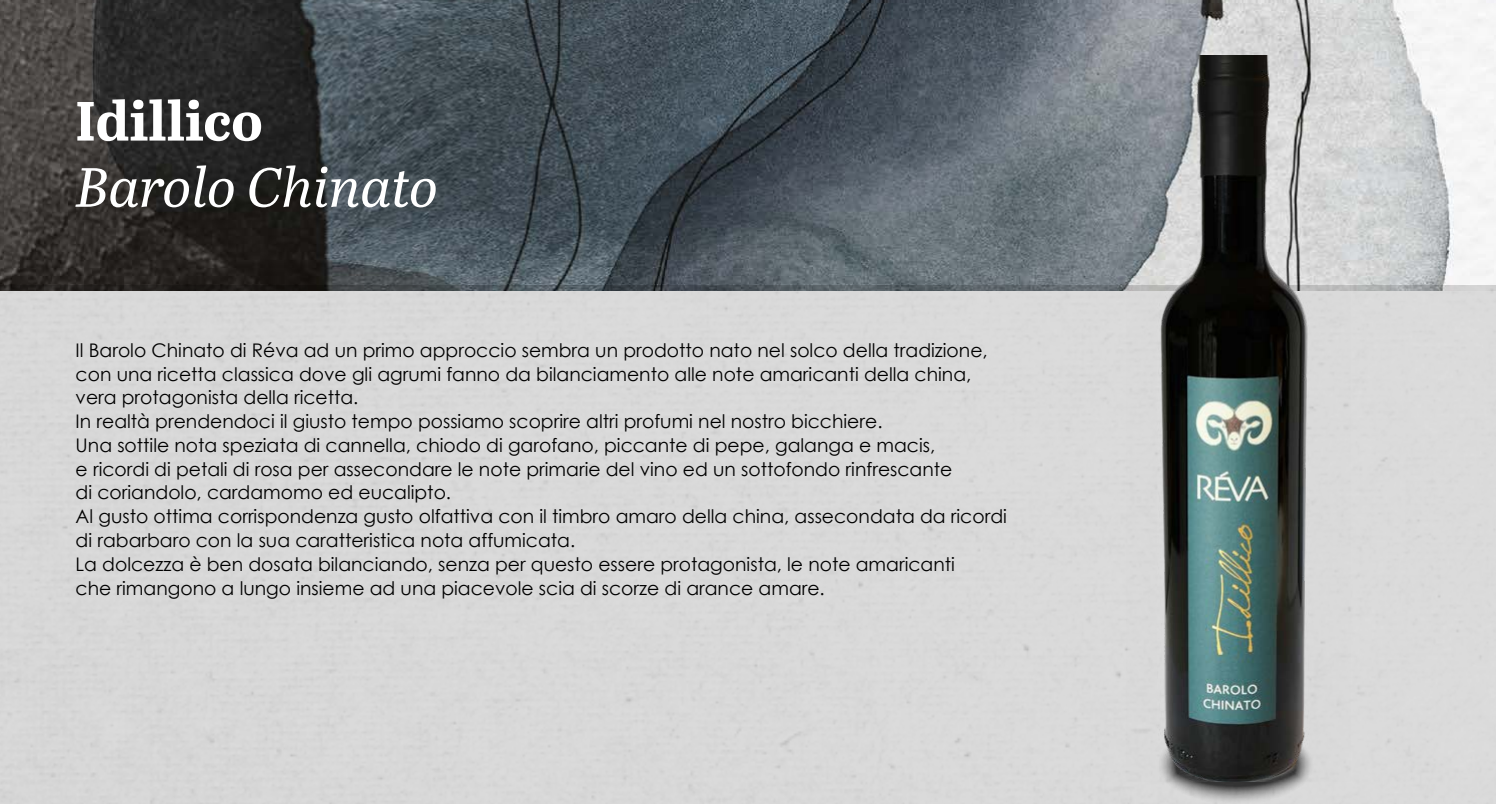
<style>
.page{position:relative;width:1496px;height:804px;background:#fff}
.page>*{position:absolute;margin:0;border:0;box-sizing:border-box;transform-origin:0 0}
.t1{font:italic 55.12px "Abril Text";color:#fff}
.t2{font:700 55.12px "Abril Text";color:#fff}
.t3{font:18.75px/23.8px "Century Gothic";color:#000}
</style>
<div class="page">
<img style="left:0;top:0;width:1496px;height:285px">
<div style="left:0;top:285px;width:1496px;height:518px;background:#d8d8d8"></div>
<svg style="left:1166px;top:781px;width:138px;height:20px"></svg>
<img style="left:1126px;top:56px;width:224px;height:725px">
<h1 class="t2" style="left:76px;top:80px;width:188px">Idillico</h1>
<h1 class="t1" style="left:76px;top:147px;width:364px">Barolo Chinato</h1>
<p class="t3" style="left:76px;top:338px;width:933px">Il Barolo Chinato di Réva ad un primo approccio sembra un prodotto nato nel solco della tradizione, con una ricetta classica dove gli agrumi fanno da bilanciamento alle note amaricanti della china, vera protagonista della ricetta.<br>In realtà prendendoci il giusto tempo possiamo scoprire altri profumi nel nostro bicchiere.<br>Una sottile nota speziata di cannella, chiodo di garofano, piccante di pepe, galanga e macis,<br>e ricordi di petali di rosa per assecondare le note primarie del vino ed un sottofondo rinfrescante<br>di coriandolo, cardamomo ed eucalipto.<br>Al gusto ottima corrispondenza gusto olfattiva con il timbro amaro della china, assecondata da ricordi di rabarbaro con la sua caratteristica nota affumicata.<br>La dolcezza è ben dosata bilanciando, senza per questo essere protagonista, le note amaricanti<br>che rimangono a lungo insieme ad una piacevole scia di scorze di arance amare.</p>
</div>
